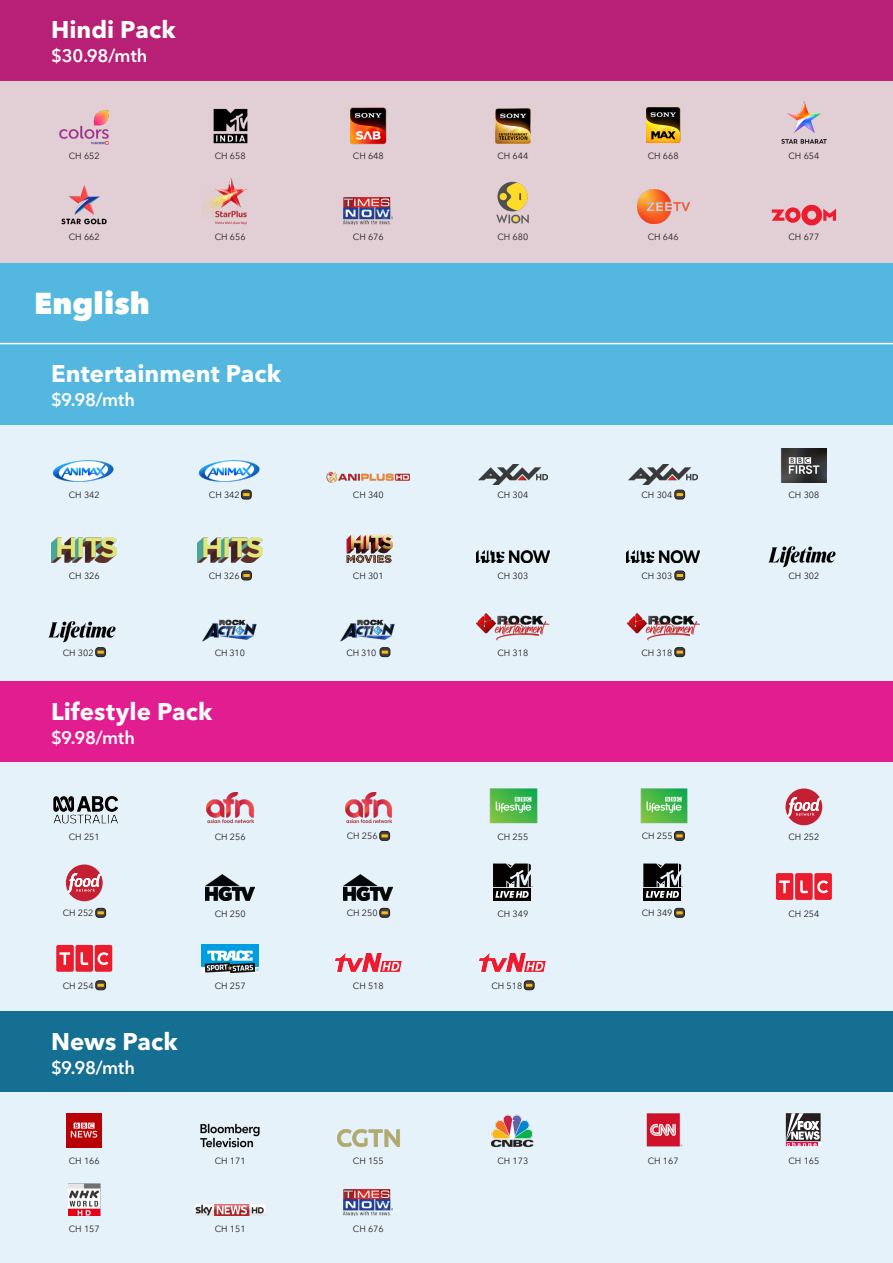
<style>
.page{position:relative;width:893px;height:1263px;background:#fff}
.page>*{position:absolute;margin:0;border:0;box-sizing:border-box;transform-origin:0 0}
.t1{font:800 30px "Avenir Next LT Pro";letter-spacing:.005em;color:#fff}
.t2{font:700 24px "Avenir Next LT Pro";letter-spacing:.005em;color:#fff}
.t3{font:600 18px "Avenir Next LT Pro";letter-spacing:.005em;color:#fff}
.t4{font:9px "Avenir Next LT Pro";color:#231f20}
</style>
<div class="page">
<div style="left:0;top:66px;width:893px;height:210px;background:#e1cfd5"></div>
<div style="left:0;top:414px;width:893px;height:279px;background:#e5f2f9"></div>
<div style="left:0;top:263px;width:893px;height:161px;background:#54b7df"></div>
<div style="left:0;top:755px;width:893px;height:265px;background:#e5f2f9"></div>
<div style="left:0;top:1084px;width:893px;height:179px;background:#e5f2f9"></div>
<div style="left:0;top:1011px;width:893px;height:81px;background:#156f92"></div>
<div style="left:0;top:681px;width:893px;height:81px;background:#e21d8f"></div>
<hr style="left:0;top:343px;width:893px;height:1px;background:#fff">
<div style="left:0;top:0;width:893px;height:81px;background:#b72074"></div>
<img style="left:200px;top:1123px;width:60px;height:25px">
<img style="left:646px;top:1113px;width:36px;height:34px">
<img style="left:337px;top:1129px;width:63px;height:18px">
<img style="left:491px;top:1115px;width:43px;height:32px">
<svg style="left:786px;top:1113px;width:36px;height:33px"></svg>
<img style="left:67px;top:1113px;width:35px;height:34px">
<img style="left:68px;top:1184px;width:32px;height:32px">
<img style="left:195px;top:1204px;width:71px;height:11px">
<img style="left:344px;top:1189px;width:49px;height:27px">
<img style="left:346px;top:534px;width:47px;height:30px">
<img style="left:198px;top:537px;width:65px;height:25px">
<div style="left:242px;top:571px;width:9px;height:9px;background:#403e3f;border-radius:3px"></div>
<div style="left:241px;top:571px;width:11px;height:9px;border:1px solid #231f20;border-radius:3px"></div>
<svg style="left:243px;top:574px;width:7px;height:3px"></svg>
<img style="left:52px;top:537px;width:65px;height:25px">
<img style="left:476px;top:550px;width:74px;height:12px">
<img style="left:626px;top:550px;width:74px;height:12px">
<div style="left:675px;top:571px;width:10px;height:9px;background:#403e3f;border-radius:3px"></div>
<div style="left:675px;top:571px;width:10px;height:9px;border:1px solid #231f20;border-radius:3px"></div>
<svg style="left:677px;top:574px;width:6px;height:3px"></svg>
<img style="left:768px;top:546px;width:68px;height:22px">
<img style="left:48px;top:621px;width:68px;height:22px">
<svg style="left:96px;top:648px;width:10px;height:9px"></svg>
<div style="left:95px;top:647px;width:11px;height:10px;border:1px solid #231f20;border-radius:3px"></div>
<svg style="left:97px;top:651px;width:7px;height:3px"></svg>
<img style="left:202px;top:619px;width:55px;height:23px">
<img style="left:340px;top:619px;width:55px;height:23px">
<svg style="left:380px;top:648px;width:10px;height:9px"></svg>
<div style="left:380px;top:647px;width:10px;height:10px;border:1px solid #231f20;border-radius:3px"></div>
<svg style="left:382px;top:651px;width:6px;height:3px"></svg>
<img style="left:476px;top:613px;width:73px;height:28px">
<img style="left:627px;top:613px;width:73px;height:28px">
<svg style="left:675px;top:648px;width:10px;height:9px"></svg>
<div style="left:675px;top:647px;width:10px;height:10px;border:1px solid #231f20;border-radius:3px"></div>
<svg style="left:676px;top:651px;width:7px;height:3px"></svg>
<img style="left:327px;top:472px;width:83px;height:10px">
<img style="left:781px;top:448px;width:46px;height:34px">
<img style="left:53px;top:460px;width:61px;height:22px">
<img style="left:478px;top:464px;width:70px;height:20px">
<img style="left:628px;top:464px;width:70px;height:20px">
<svg style="left:675px;top:490px;width:10px;height:9px"></svg>
<div style="left:675px;top:490px;width:10px;height:9px;border:1px solid #231f20;border-radius:3px"></div>
<svg style="left:676px;top:493px;width:7px;height:3px"></svg>
<svg style="left:241px;top:490px;width:10px;height:9px"></svg>
<div style="left:241px;top:490px;width:10px;height:9px;border:1px solid #231f20;border-radius:3px"></div>
<svg style="left:243px;top:493px;width:7px;height:3px"></svg>
<img style="left:199px;top:460px;width:61px;height:22px">
<img style="left:53px;top:796px;width:65px;height:28px">
<img style="left:207px;top:793px;width:46px;height:31px">
<img style="left:489px;top:788px;width:49px;height:36px">
<svg style="left:785px;top:788px;width:37px;height:37px"></svg>
<img style="left:345px;top:793px;width:47px;height:31px">
<svg style="left:380px;top:831px;width:10px;height:9px"></svg>
<div style="left:380px;top:831px;width:10px;height:9px;border:1px solid #231f20;border-radius:3px"></div>
<svg style="left:381px;top:834px;width:7px;height:3px"></svg>
<img style="left:640px;top:788px;width:48px;height:36px">
<svg style="left:674px;top:831px;width:10px;height:9px"></svg>
<div style="left:674px;top:831px;width:11px;height:9px;border:1px solid #231f20;border-radius:3px"></div>
<svg style="left:676px;top:834px;width:7px;height:3px"></svg>
<img style="left:206px;top:875px;width:49px;height:25px">
<div style="left:493px;top:888px;width:38px;height:13px;background:#040000"></div>
<svg style="left:493px;top:863px;width:40px;height:35px"></svg>
<svg style="left:776px;top:873px;width:56px;height:27px;background:#ec4251"></svg>
<div style="left:643px;top:888px;width:38px;height:13px;background:#040000"></div>
<svg style="left:643px;top:863px;width:40px;height:35px"></svg>
<svg style="left:675px;top:908px;width:9px;height:9px"></svg>
<div style="left:674px;top:908px;width:11px;height:9px;border:1px solid #231f20;border-radius:3px"></div>
<svg style="left:676px;top:911px;width:7px;height:3px"></svg>
<img style="left:344px;top:875px;width:49px;height:25px">
<svg style="left:380px;top:908px;width:10px;height:9px"></svg>
<div style="left:380px;top:908px;width:10px;height:9px;border:1px solid #231f20;border-radius:3px"></div>
<svg style="left:381px;top:911px;width:7px;height:3px"></svg>
<svg style="left:96px;top:908px;width:10px;height:9px"></svg>
<div style="left:96px;top:908px;width:10px;height:9px;border:1px solid #231f20;border-radius:3px"></div>
<svg style="left:97px;top:911px;width:7px;height:3px"></svg>
<img style="left:202px;top:945px;width:57px;height:27px">
<img style="left:335px;top:953px;width:66px;height:19px">
<svg style="left:56px;top:945px;width:56px;height:27px;background:#ec4352"></svg>
<svg style="left:96px;top:981px;width:10px;height:9px"></svg>
<div style="left:96px;top:980px;width:10px;height:10px;border:1px solid #231f20;border-radius:3px"></div>
<svg style="left:97px;top:984px;width:7px;height:3px"></svg>
<img style="left:480px;top:953px;width:66px;height:19px">
<svg style="left:524px;top:981px;width:10px;height:9px"></svg>
<div style="left:524px;top:980px;width:10px;height:10px;border:1px solid #231f20;border-radius:3px"></div>
<svg style="left:526px;top:984px;width:6px;height:3px"></svg>
<img style="left:213px;top:108px;width:35px;height:36px">
<img style="left:646px;top:107px;width:34px;height:36px">
<img style="left:495px;top:108px;width:36px;height:35px">
<img style="left:781px;top:101px;width:46px;height:43px">
<img style="left:350px;top:107px;width:36px;height:38px">
<img style="left:59px;top:110px;width:50px;height:35px">
<img style="left:61px;top:185px;width:46px;height:40px">
<img style="left:637px;top:190px;width:52px;height:34px">
<img style="left:201px;top:178px;width:46px;height:47px">
<img style="left:344px;top:198px;width:49px;height:27px">
<svg style="left:772px;top:205px;width:64px;height:20px"></svg>
<img style="left:496px;top:181px;width:33px;height:43px">
<svg style="left:66px;top:864px;width:37px;height:37px"></svg>
<p class="t2" style="left:51px;top:15px;width:126px">Hindi Pack</p>
<p class="t3" style="left:51px;top:45px;width:98px">$30.98/mth</p>
<p class="t4" style="left:69px;top:151px;width:32px">CH 652</p>
<p class="t4" style="left:215px;top:151px;width:32px">CH 658</p>
<p class="t4" style="left:353px;top:151px;width:32px">CH 648</p>
<p class="t4" style="left:497px;top:151px;width:32px">CH 644</p>
<p class="t4" style="left:648px;top:151px;width:32px">CH 668</p>
<p class="t4" style="left:788px;top:151px;width:32px">CH 654</p>
<p class="t4" style="left:69px;top:231px;width:32px">CH 662</p>
<p class="t4" style="left:215px;top:231px;width:32px">CH 656</p>
<p class="t4" style="left:353px;top:231px;width:32px">CH 676</p>
<p class="t4" style="left:497px;top:231px;width:32px">CH 680</p>
<p class="t4" style="left:648px;top:231px;width:32px">CH 646</p>
<p class="t4" style="left:788px;top:231px;width:32px">CH 677</p>
<p class="t1" style="left:34px;top:285px;width:117px">English</p>
<p class="t2" style="left:51px;top:359px;width:232px">Entertainment Pack</p>
<p class="t3" style="left:51px;top:389px;width:86px">$9.98/mth</p>
<p class="t4" style="left:69px;top:489px;width:32px">CH 342</p>
<p class="t4" style="left:209px;top:489px;width:32px">CH 342</p>
<p class="t4" style="left:353px;top:489px;width:32px">CH 340</p>
<p class="t4" style="left:497px;top:489px;width:32px">CH 304</p>
<p class="t4" style="left:641px;top:489px;width:32px">CH 304</p>
<p class="t4" style="left:788px;top:490px;width:32px">CH 308</p>
<p class="t4" style="left:69px;top:571px;width:32px">CH 326</p>
<p class="t4" style="left:209px;top:570px;width:32px">CH 326</p>
<p class="t4" style="left:353px;top:571px;width:32px">CH 301</p>
<p class="t4" style="left:497px;top:571px;width:32px">CH 303</p>
<p class="t4" style="left:641px;top:570px;width:32px">CH 303</p>
<p class="t4" style="left:788px;top:571px;width:32px">CH 302</p>
<p class="t4" style="left:63px;top:647px;width:32px">CH 302</p>
<p class="t4" style="left:215px;top:647px;width:31px">CH 310</p>
<p class="t4" style="left:346px;top:647px;width:31px">CH 310</p>
<p class="t4" style="left:497px;top:647px;width:32px">CH 318</p>
<p class="t4" style="left:641px;top:647px;width:32px">CH 318</p>
<p class="t2" style="left:51px;top:697px;width:163px">Lifestyle Pack</p>
<p class="t3" style="left:51px;top:727px;width:86px">$9.98/mth</p>
<p class="t4" style="left:69px;top:831px;width:32px">CH 251</p>
<p class="t4" style="left:215px;top:831px;width:32px">CH 256</p>
<p class="t4" style="left:347px;top:831px;width:32px">CH 256</p>
<p class="t4" style="left:497px;top:831px;width:32px">CH 255</p>
<p class="t4" style="left:642px;top:831px;width:32px">CH 255</p>
<p class="t4" style="left:788px;top:831px;width:32px">CH 252</p>
<p class="t4" style="left:63px;top:908px;width:32px">CH 252</p>
<p class="t4" style="left:215px;top:908px;width:32px">CH 250</p>
<p class="t4" style="left:347px;top:908px;width:32px">CH 250</p>
<p class="t4" style="left:497px;top:908px;width:32px">CH 349</p>
<p class="t4" style="left:642px;top:908px;width:32px">CH 349</p>
<p class="t4" style="left:788px;top:908px;width:32px">CH 254</p>
<p class="t4" style="left:63px;top:980px;width:32px">CH 254</p>
<p class="t4" style="left:215px;top:980px;width:32px">CH 257</p>
<p class="t4" style="left:353px;top:980px;width:32px">CH 518</p>
<p class="t4" style="left:491px;top:980px;width:32px">CH 518</p>
<p class="t2" style="left:51px;top:1026px;width:128px">News Pack</p>
<p class="t3" style="left:51px;top:1056px;width:86px">$9.98/mth</p>
<p class="t4" style="left:69px;top:1155px;width:32px">CH 166</p>
<p class="t4" style="left:215px;top:1155px;width:32px">CH 171</p>
<p class="t4" style="left:353px;top:1155px;width:32px">CH 155</p>
<p class="t4" style="left:497px;top:1155px;width:32px">CH 173</p>
<p class="t4" style="left:648px;top:1155px;width:32px">CH 167</p>
<p class="t4" style="left:788px;top:1155px;width:32px">CH 165</p>
<p class="t4" style="left:69px;top:1224px;width:32px">CH 157</p>
<p class="t4" style="left:215px;top:1224px;width:32px">CH 151</p>
<p class="t4" style="left:353px;top:1224px;width:32px">CH 676</p>
</div>
